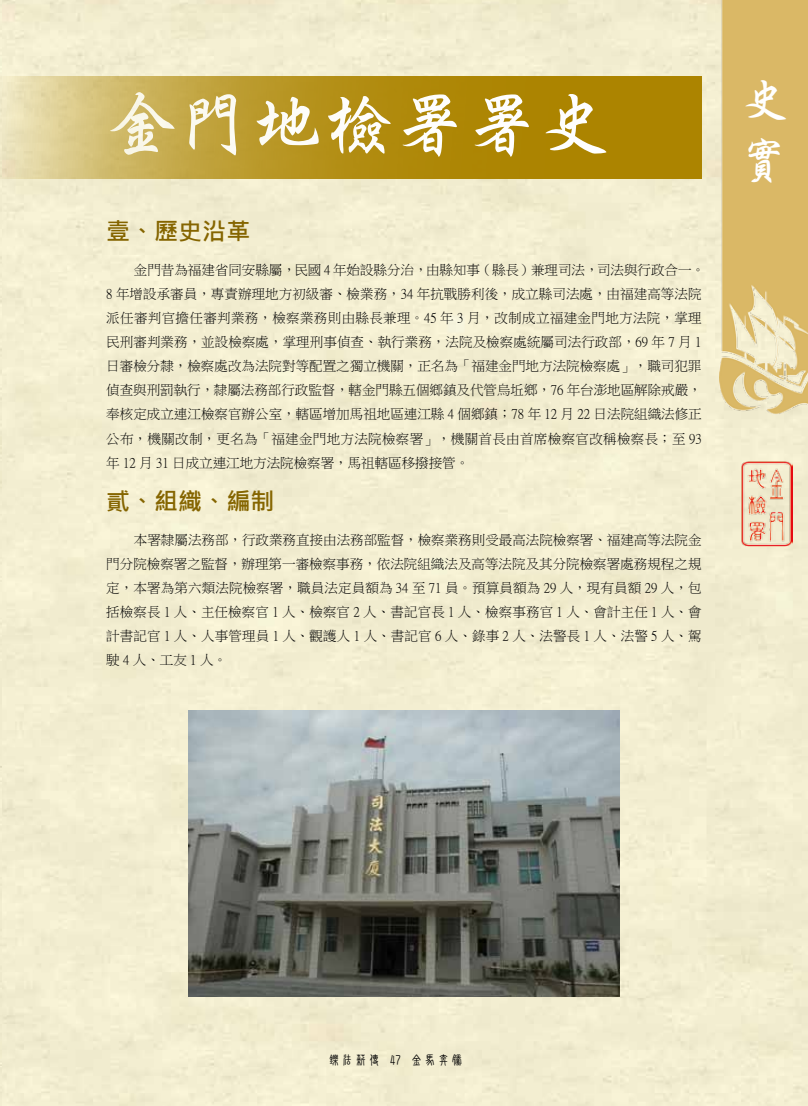
<style>
.page{position:relative;width:808px;height:1106px;background:#f3eed1}
.page>*{position:absolute;margin:0;border:0;box-sizing:border-box;transform-origin:0 0}
.t1{font:72px "Singkai EG Bold Big 5";color:#fff}
.t2{font:48px/60.4px "Singkai EG Bold Big 5";color:#fff}
.t3{font:700 24px "Microsoft Jheng Hei";color:#856500}
.t4{font:13.5px/24px "P Ming Li U";color:#000}
.t5{font:13.5px "DF New Chuan Md HKP BF";color:#000}
</style>
<div class="page">
<img style="left:719px;top:0;width:89px;height:429px">
<svg style="left:0;top:77px;width:702px;height:102px;background:#bb9b2d"></svg>
<img style="left:189px;top:710px;width:430px;height:286px">
<img style="left:741px;top:460px;width:51px;height:86px">
<h1 class="t1" style="left:106px;top:89px;width:505px">金門地檢署署史</h1>
<h3 class="t3" style="left:106px;top:216px;width:145px">壹、歷史沿革</h3>
<p class="t4" style="left:106px;top:258px;width:600px;text-indent:28px">金門昔為福建省同安縣屬，民國 4 年始設縣分治，由縣知事（縣長）兼理司法，司法與行政合一。8 年增設承審員，專責辦理地方初級審、檢業務，34 年抗戰勝利後，成立縣司法處，由福建高等法院派任審判官擔任審判業務，檢察業務則由縣長兼理。45 年 3 月，改制成立福建金門地方法院，掌理民刑審判業務，並設檢察處，掌理刑事偵查、執行業務，法院及檢察處統屬司法行政部，69 年 7 月 1日審檢分隸，檢察處改為法院對等配置之獨立機關，正名為「福建金門地方法院檢察處」，職司犯罪偵查與刑罰執行，隸屬法務部行政監督，轄金門縣五個鄉鎮及代管烏坵鄉，76 年台澎地區解除戒嚴，奉核定成立連江檢察官辦公室，轄區增加馬祖地區連江縣 4 個鄉鎮；78 年 12 月 22 日法院組織法修正公布，機關改制，更名為「福建金門地方法院檢察署」，機關首長由首席檢察官改稱檢察長；至 93年 12 月 31 日成立連江地方法院檢察署，馬祖轄區移撥接管。</p>
<h3 class="t3" style="left:106px;top:485px;width:169px">貳、組織、編制</h3>
<p class="t4" style="left:106px;top:527px;width:597px;text-align:justify;text-indent:28px">本署隸屬法務部，行政業務直接由法務部監督，檢察業務則受最高法院檢察署、福建高等法院金門分院檢察署之監督，辦理第一審檢察事務，依法院組織法及高等法院及其分院檢察署處務規程之規定，本署為第六類法院檢察署，職員法定員額為 34 至 71 員。預算員額為 29 人，現有員額 29 人，包括檢察長 1 人、主任檢察官 1 人、檢察官 2 人、書記官長 1 人、檢察事務官 1 人、會計主任 1 人、會計書記官 1 人、人事管理員 1 人、觀護人 1 人、書記官 6 人、錄事 2 人、法警長 1 人、法警 5 人、駕駛 4 人、工友 1 人。</p>
<h2 class="t2" style="left:741px;top:70px;width:47px">史實</h2>
<p class="t5" style="left:327px;top:1053px;width:138px">鑠法薪傳 47 金馬奔騰</p>
</div>
